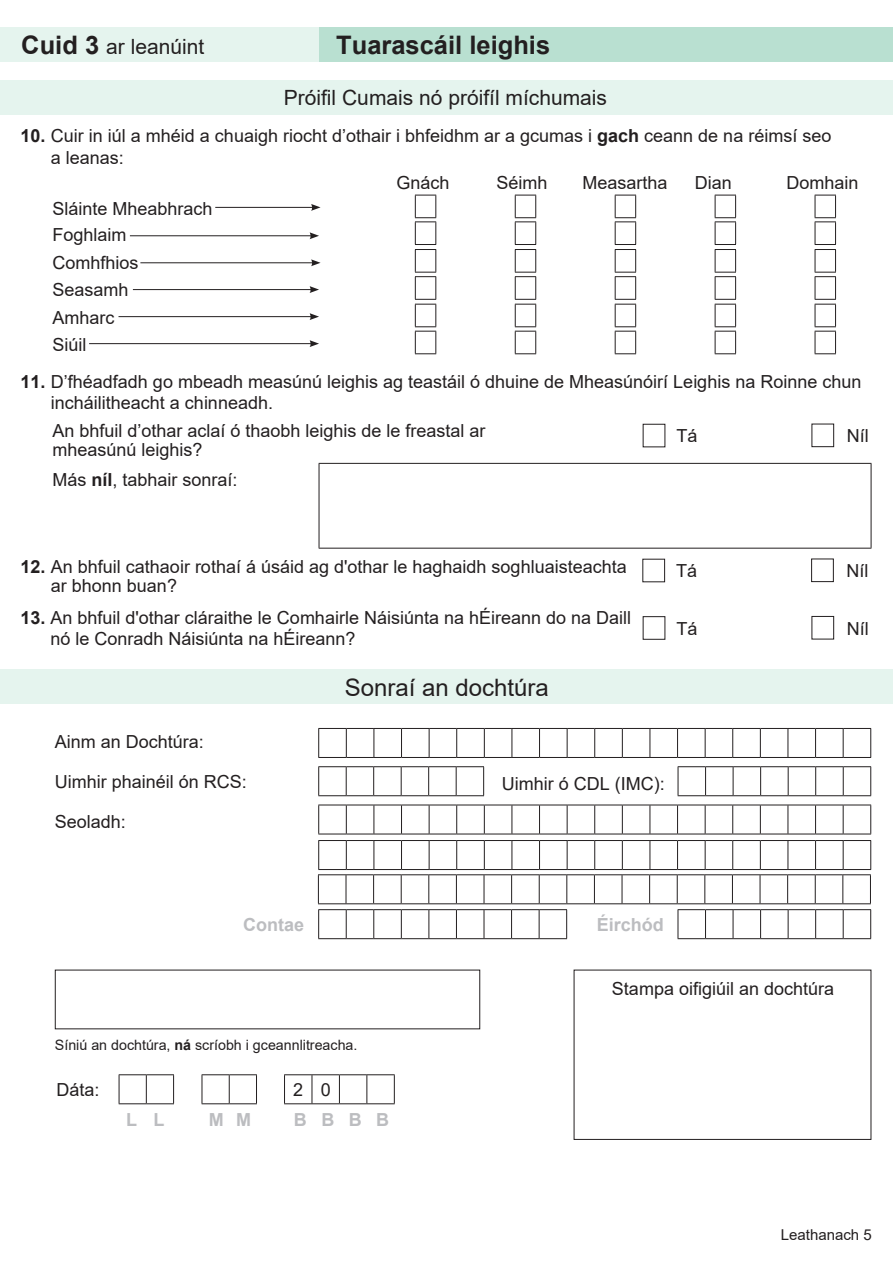
<style>
.page{position:relative;width:893px;height:1263px;background:#fff}
.page>*{position:absolute;margin:0;border:0;box-sizing:border-box;transform-origin:0 0}
.Part_Title{font:700 25.5px "Arial";color:#231f20}
.Part_Title-2{font:24px "Arial";color:#231f20}
.Part_Number{font:21px "Arial";color:#231f20}
.Part_Title-3{font:21px "Arial";color:#231f20}
.Boxed_Body__6-6{font:18px/21.6px "Arial";color:#231f20}
.Boxed_Body{font:18px "Arial";color:#231f20}
.t1{font:700 18px "Arial";color:#bcbdc0}
.t2{font:15px "Arial";color:#231f20}
.Boxed_Body-2{font:14.25px "Arial";color:#231f20}
.s1{font-weight:700;font-size:25.5px}
.s2{font-weight:700}
</style>
<div class="page">
<hr style="left:319px;top:463px;width:552px;height:1px;background:#231f20">
<hr style="left:319px;top:464px;width:1px;height:84px;background:#231f20">
<hr style="left:871px;top:464px;width:1px;height:84px;background:#231f20">
<hr style="left:319px;top:548px;width:552px;height:1px;background:#231f20">
<hr style="left:215px;top:207px;width:98px;height:1px;background:#231f20">
<svg style="left:311px;top:204px;width:10px;height:7px"></svg>
<hr style="left:130px;top:235px;width:182px;height:1px;background:#231f20">
<svg style="left:310px;top:232px;width:9px;height:7px"></svg>
<hr style="left:140px;top:262px;width:173px;height:1px;background:#231f20">
<svg style="left:311px;top:259px;width:10px;height:7px"></svg>
<hr style="left:118px;top:316px;width:194px;height:1px;background:#231f20">
<svg style="left:310px;top:313px;width:9px;height:7px"></svg>
<hr style="left:133px;top:289px;width:179px;height:1px;background:#231f20">
<svg style="left:310px;top:286px;width:9px;height:7px"></svg>
<div style="left:0;top:81px;width:893px;height:34px;background:#e5f4ee"></div>
<hr style="left:89px;top:343px;width:223px;height:1px;background:#231f20">
<svg style="left:310px;top:340px;width:9px;height:7px"></svg>
<svg style="left:415px;top:195px;width:21px;height:159px"></svg>
<svg style="left:515px;top:195px;width:21px;height:159px"></svg>
<svg style="left:615px;top:195px;width:21px;height:159px"></svg>
<svg style="left:715px;top:195px;width:21px;height:159px"></svg>
<svg style="left:815px;top:195px;width:21px;height:159px"></svg>
<svg style="left:318px;top:728px;width:553px;height:30px"></svg>
<svg style="left:119px;top:1074px;width:55px;height:30px"></svg>
<svg style="left:202px;top:1074px;width:55px;height:30px"></svg>
<div style="left:574px;top:970px;width:297px;height:170px;border:1px solid #231f20"></div>
<svg style="left:678px;top:766px;width:193px;height:30px"></svg>
<svg style="left:318px;top:766px;width:166px;height:30px"></svg>
<svg style="left:284px;top:1074px;width:111px;height:30px"></svg>
<div style="left:0;top:670px;width:893px;height:34px;background:#e5f4ee"></div>
<svg style="left:318px;top:805px;width:553px;height:134px"></svg>
<div style="left:319px;top:28px;width:574px;height:34px;background:#b9e0d1"></div>
<div style="left:0;top:28px;width:319px;height:34px;background:#e5f4ee"></div>
<div style="left:811px;top:424px;width:23px;height:23px;border:1px solid #231f20"></div>
<div style="left:811px;top:559px;width:23px;height:23px;border:1px solid #231f20"></div>
<div style="left:811px;top:616px;width:23px;height:23px;border:1px solid #231f20"></div>
<div style="left:643px;top:616px;width:22px;height:24px;border:1px solid #231f20"></div>
<p class="Part_Title-3" style="left:21px;top:32px;width:185px"><span class="s1">Cuid 3</span> ar leanúint</p>
<p class="Part_Title" style="left:336px;top:27px;width:216px">Tuarascáil leighis</p>
<p class="Part_Number" style="left:284px;top:84px;width:325px">Próifil Cumais nó próifíl míchumais</p>
<p class="Boxed_Body__6-6" style="left:51px;top:125px;width:782px;text-indent:-31px"><span class="s2">10.</span> Cuir in iúl a mhéid a chuaigh riocht d’othair i bhfeidhm ar a gcumas i <span class="s2">gach</span> ceann de na réimsí seo a leanas:</p>
<p class="Boxed_Body__6-6" style="left:52px;top:197px;width:162px">Sláinte Mheabhrach</p>
<p class="Boxed_Body__6-6" style="left:52px;top:224px;width:76px">Foghlaim</p>
<p class="Boxed_Body__6-6" style="left:52px;top:252px;width:88px">Comhfhios</p>
<p class="Boxed_Body__6-6" style="left:397px;top:171px;width:55px">Gnách</p>
<p class="Boxed_Body__6-6" style="left:496px;top:172px;width:53px">Séimh</p>
<p class="Boxed_Body__6-6" style="left:583px;top:171px;width:87px">Measartha</p>
<p class="Boxed_Body__6-6" style="left:695px;top:171px;width:39px">Dian</p>
<p class="Boxed_Body__6-6" style="left:786px;top:171px;width:74px">Domhain</p>
<p class="Boxed_Body__6-6" style="left:52px;top:279px;width:78px">Seasamh</p>
<p class="Boxed_Body__6-6" style="left:52px;top:306px;width:64px">Amharc</p>
<p class="Boxed_Body__6-6" style="left:52px;top:333px;width:36px">Siúil</p>
<p class="Boxed_Body__6-6" style="left:51px;top:371px;width:812px;text-indent:-31px"><span class="s2">11.</span> D’fhéadfadh go mbeadh measúnú leighis ag teastáil ó dhuine de Mheasúnóirí Leighis na Roinne chun incháilitheacht a chinneadh.</p>
<p class="Boxed_Body__6-6" style="left:52px;top:421px;width:435px;line-height:18.8px">An bhfuil d’othar aclaí ó thaobh leighis de le freastal ar mheasúnú leighis?</p>
<p class="Boxed_Body__6-6" style="left:52px;top:469px;width:187px">Más <span class="s2">níl</span>, tabhair sonraí:</p>
<p class="Boxed_Body" style="left:676px;top:423px;width:23px">Tá</p>
<p class="Boxed_Body" style="left:847px;top:423px;width:23px">Níl</p>
<p class="Boxed_Body__6-6" style="left:51px;top:557px;width:577px;line-height:18.8px;text-indent:-31px"><span class="s2">12.</span> An bhfuil cathaoir rothaí á úsáid ag d'othar le haghaidh soghluaisteachta ar bhonn buan?</p>
<p class="Boxed_Body__6-6" style="left:50px;top:606px;width:582px;text-indent:-30px"><span class="s2">13.</span> An bhfuil d'othar cláraithe le Comhairle Náisiúnta na hÉireann do na Daill nó le Conradh Náisiúnta na hÉireann?</p>
<p class="Part_Title-2" style="left:345px;top:671px;width:206px">Sonraí an dochtúra</p>
<p class="Boxed_Body" style="left:676px;top:558px;width:23px">Tá</p>
<p class="Boxed_Body" style="left:846px;top:558px;width:23px">Níl</p>
<p class="Boxed_Body" style="left:676px;top:616px;width:23px">Tá</p>
<p class="Boxed_Body" style="left:847px;top:616px;width:23px">Níl</p>
<p class="Boxed_Body" style="left:55px;top:729px;width:151px">Ainm an Dochtúra:</p>
<p class="Boxed_Body" style="left:55px;top:769px;width:194px">Uimhir phainéil ón RCS:</p>
<p class="Boxed_Body" style="left:55px;top:809px;width:73px">Seoladh:</p>
<p class="Boxed_Body" style="left:502px;top:771px;width:164px">Uimhir ó CDL (IMC):</p>
<p class="t1" style="left:243px;top:912px;width:63px">Contae</p>
<p class="t1" style="left:597px;top:912px;width:69px">Éirchód</p>
<p class="Boxed_Body-2" style="left:55px;top:1035px;width:304px">Síniú an dochtúra, <span class="s2">ná</span> scríobh i gceannlitreacha.</p>
<p class="Boxed_Body__6-6" style="left:56px;top:1078px;width:45px">Dáta:</p>
<p class="Boxed_Body__6-6" style="left:293px;top:1078px;width:12px">2</p>
<p class="Boxed_Body__6-6" style="left:321px;top:1078px;width:12px">0</p>
<p class="t1" style="left:126px;top:1107px;width:12px">L</p>
<p class="t1" style="left:154px;top:1107px;width:12px">L</p>
<p class="t1" style="left:209px;top:1107px;width:16px">M</p>
<p class="t1" style="left:236px;top:1107px;width:16px">M</p>
<p class="t1" style="left:294px;top:1107px;width:14px">B</p>
<p class="t1" style="left:321px;top:1107px;width:14px">B</p>
<p class="t1" style="left:349px;top:1107px;width:14px">B</p>
<p class="t1" style="left:376px;top:1107px;width:14px">B</p>
<p class="Boxed_Body" style="left:612px;top:976px;width:224px">Stampa oifigiúil an dochtúra</p>
<p class="t2" style="left:781px;top:1224px;width:92px">Leathanach 5</p>
</div>
